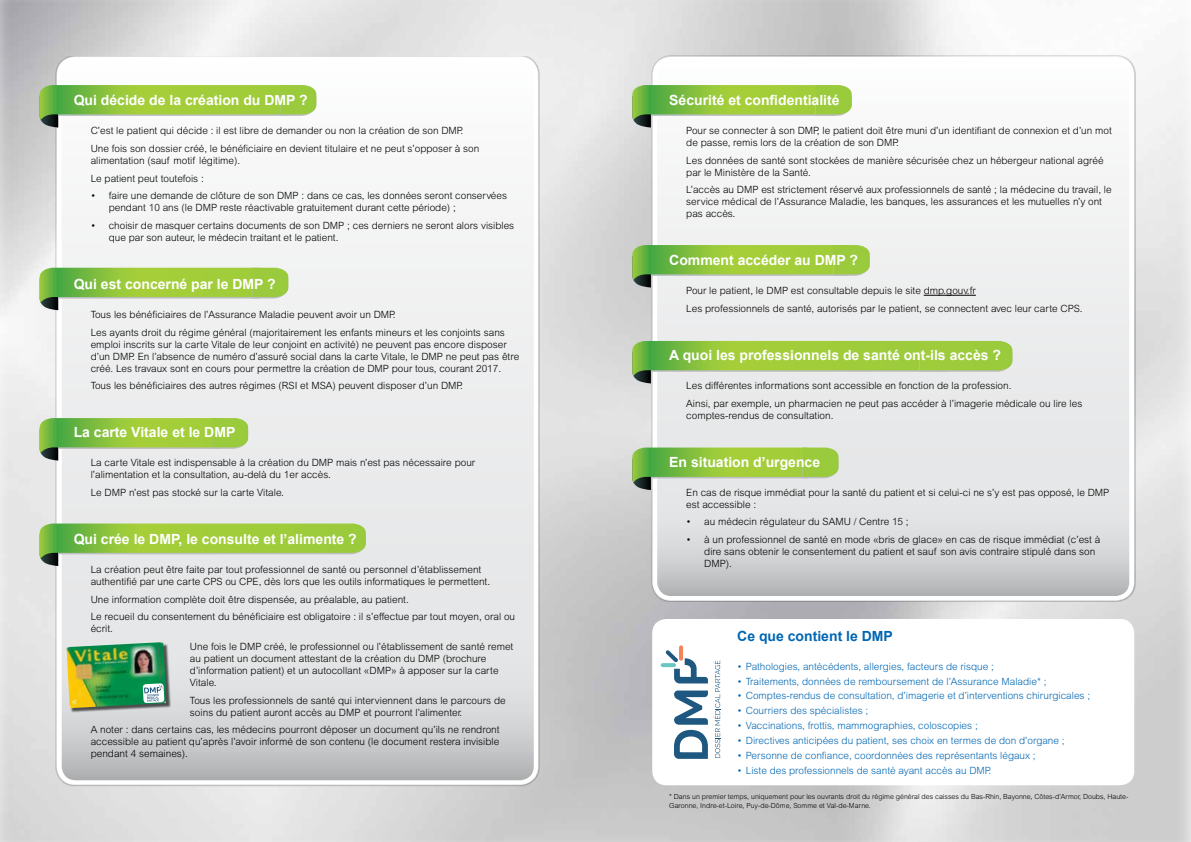
<style>
.page{position:relative;width:1191px;height:842px;background:#fff}
.page>*{position:absolute;margin:0;border:0;box-sizing:border-box;transform-origin:0 0}
.t1{font:700 14px "Arial";color:#fff}
.t2{font:700 14px "Arial";color:#0066b3}
.t3{font:300 10px/12px "Arial MT Pro";color:#000}
.t4{font:300 10px "Arial MT Pro";color:#0066b3}
.t5{font:300 7px/9px "Arial MT Pro";color:#000}
</style>
<div class="page">
<div style="left:55px;top:56px;width:485px;height:730px;background:#000;opacity:.75"></div>
<div style="left:651px;top:56px;width:484px;height:546px;background:#000;opacity:.75"></div>
<svg style="left:660px;top:663px;width:16px;height:4px"></svg>
<svg style="left:679px;top:645px;width:4px;height:16px"></svg>
<svg style="left:665px;top:650px;width:55px;height:109px"></svg>
<div style="left:68px;top:643px;width:103px;height:70px;background:#000;opacity:.65"></div>
<img style="left:67px;top:642px;width:99px;height:66px">
<svg style="left:143px;top:683px;width:21px;height:20px"></svg>
<svg style="left:40px;top:523px;width:326px;height:43px;background:#abce6f"></svg>
<svg style="left:632px;top:341px;width:380px;height:42px;background:#abce6d"></svg>
<svg style="left:632px;top:85px;width:219px;height:43px"></svg>
<svg style="left:632px;top:245px;width:237px;height:43px;background:#a9cd70"></svg>
<svg style="left:632px;top:447px;width:206px;height:43px;background:#a5ca6e"></svg>
<hr style="left:923px;top:295px;width:52px;height:1px;background:#000">
<svg style="left:40px;top:85px;width:276px;height:43px"></svg>
<svg style="left:40px;top:268px;width:248px;height:42px"></svg>
<svg style="left:40px;top:418px;width:208px;height:43px;background:#a6cb6f"></svg>
<h1 class="t1" style="left:74px;top:91px;width:235px">Qui décide de la création du DMP ?</h1>
<p class="t3" style="left:91px;top:122px;width:390px;line-height:17.7px">C’est le patient qui décide : il est libre de demander ou non la création de son DMP.<br>Une fois son dossier créé, le bénéficiaire en devient titulaire et ne peut s’opposer à son</p>
<p class="t3" style="left:91px;top:152px;width:151px;line-height:17.7px">alimentation (sauf motif légitime).<br>Le patient peut toutefois :</p>
<p class="t3" style="left:109px;top:190px;width:400px;text-indent:-18px">• faire une demande de clôture de son DMP : dans ce cas, les données seront conservées pendant 10 ans (le DMP reste réactivable gratuitement durant cette période) ;</p>
<p class="t3" style="left:109px;top:220px;width:407px;text-indent:-18px">• choisir de masquer certains documents de son DMP ; ces derniers ne seront alors visibles que par son auteur, le médecin traitant et le patient.</p>
<h1 class="t1" style="left:74px;top:275px;width:204px">Qui est concerné par le DMP ?</h1>
<p class="t3" style="left:91px;top:306px;width:416px;line-height:17.7px">Tous les bénéficiaires de l’Assurance Maladie peuvent avoir un DMP.<br>Les ayants droit du régime général (majoritairement les enfants mineurs et les conjoints sans</p>
<p class="t3" style="left:91px;top:338px;width:430px">emploi inscrits sur la carte Vitale de leur conjoint en activité) ne peuvent pas encore disposer d’un DMP. En l’absence de numéro d’assuré social dans la carte Vitale, le DMP ne peut pas être créé. Les travaux sont en cours pour permettre la création de DMP pour tous, courant 2017.</p>
<p class="t3" style="left:91px;top:380px;width:374px">Tous les bénéficiaires des autres régimes (RSI et MSA) peuvent disposer d’un DMP.</p>
<h1 class="t1" style="left:74px;top:423px;width:163px">La carte Vitale et le DMP</h1>
<p class="t3" style="left:91px;top:457px;width:386px">La carte Vitale est indispensable à la création du DMP mais n’est pas nécessaire pour l’alimentation et la consultation, au-delà du 1er accès.</p>
<p class="t3" style="left:91px;top:487px;width:195px">Le DMP n’est pas stocké sur la carte Vitale.</p>
<h1 class="t1" style="left:74px;top:530px;width:284px">Qui crée le DMP, le consulte et l’alimente ?</h1>
<p class="t3" style="left:91px;top:564px;width:401px">La création peut être faite par tout professionnel de santé ou personnel d’établissement authentifié par une carte CPS ou CPE, dès lors que les outils informatiques le permettent.</p>
<p class="t3" style="left:91px;top:590px;width:426px;line-height:17.7px">Une information complète doit être dispensée, au préalable, au patient.<br>Le recueil du consentement du bénéficiaire est obligatoire : il s’effectue par tout moyen, oral ou</p>
<p class="t3" style="left:91px;top:623px;width:24px">écrit.</p>
<p class="t3" style="left:190px;top:641px;width:325px">Une fois le DMP créé, le professionnel ou l’établissement de santé remet au patient un document attestant de la création du DMP (brochure d’information patient) et un autocollant «DMP» à apposer sur la carte Vitale.</p>
<p class="t3" style="left:190px;top:694px;width:317px">Tous les professionnels de santé qui interviennent dans le parcours de soins du patient auront accès au DMP et pourront l’alimenter.</p>
<p class="t3" style="left:91px;top:724px;width:410px;text-align:justify">A noter : dans certains cas, les médecins pourront déposer un document qu’ils ne rendront accessible au patient qu’après l’avoir informé de son contenu (le document restera invisible pendant 4 semaines).</p>
<h1 class="t1" style="left:669px;top:91px;width:172px">Sécurité et confidentialité</h1>
<p class="t3" style="left:686px;top:125px;width:427px">Pour se connecter à son DMP, le patient doit être muni d’un identifiant de connexion et d’un mot de passe, remis lors de la création de son DMP.</p>
<p class="t3" style="left:686px;top:154px;width:419px">Les données de santé sont stockées de manière sécurisée chez un hébergeur national agréé par le Ministère de la Santé.</p>
<p class="t3" style="left:686px;top:184px;width:427px">L’accès au DMP est strictement réservé aux professionnels de santé ; la médecine du travail, le service médical de l’Assurance Maladie, les banques, les assurances et les mutuelles n’y ont pas accès.</p>
<h1 class="t1" style="left:669px;top:251px;width:190px">Comment accéder au DMP ?</h1>
<p class="t3" style="left:686px;top:282px;width:398px;line-height:17.7px">Pour le patient, le DMP est consultable depuis le site dmp.gouv.fr<br>Les professionnels de santé, autorisés par le patient, se connectent avec leur carte CPS.</p>
<h1 class="t1" style="left:669px;top:346px;width:333px">A quoi les professionnels de santé ont-ils accès ?</h1>
<p class="t3" style="left:686px;top:377px;width:398px;line-height:17.7px">Les différentes informations sont accessible en fonction de la profession.<br>Ainsi, par exemple, un pharmacien ne peut pas accéder à l’imagerie médicale ou lire les</p>
<p class="t3" style="left:686px;top:409px;width:149px">comptes-rendus de consultation.</p>
<h1 class="t1" style="left:669px;top:452px;width:152px">En situation d’urgence</h1>
<p class="t3" style="left:686px;top:486px;width:424px">En cas de risque immédiat pour la santé du patient et si celui-ci ne s’y est pas opposé, le DMP est accessible :</p>
<p class="t3" style="left:686px;top:516px;width:224px">• au médecin régulateur du SAMU / Centre 15 ;</p>
<p class="t3" style="left:704px;top:534px;width:397px;text-indent:-18px">• à un professionnel de santé en mode «bris de glace» en cas de risque immédiat (c’est à dire sans obtenir le consentement du patient et sauf son avis contraire stipulé dans son<br>DMP).</p>
<h1 class="t2" style="left:737px;top:626px;width:157px">Ce que contient le DMP</h1>
<p class="t4" style="left:737px;top:660px;width:258px">• Pathologies, antécédents, allergies, facteurs de risque ;</p>
<p class="t4" style="left:737px;top:675px;width:311px">• Traitements, données de remboursement de l’Assurance Maladie* ;</p>
<p class="t4" style="left:737px;top:690px;width:354px">• Comptes-rendus de consultation, d’imagerie et d’interventions chirurgicales ;</p>
<p class="t4" style="left:737px;top:705px;width:132px">• Courriers des spécialistes ;</p>
<p class="t4" style="left:737px;top:719px;width:242px">• Vaccinations, frottis, mammographies, coloscopies ;</p>
<p class="t4" style="left:737px;top:734px;width:329px">• Directives anticipées du patient, ses choix en termes de don d’organe ;</p>
<p class="t4" style="left:737px;top:749px;width:300px">• Personne de confiance, coordonnées des représentants légaux ;</p>
<p class="t4" style="left:737px;top:764px;width:255px">• Liste des professionnels de santé ayant accès au DMP.</p>
<p class="t5" style="left:669px;top:792px;width:461px">* Dans un premier temps, uniquement pour les ouvrants droit du régime général des caisses du Bas-Rhin, Bayonne, Côtes-d’Armor, Doubs, Haute-<br>Garonne, Indre-et-Loire, Puy-de-Dôme, Somme et Val-de-Marne.</p>
</div>
